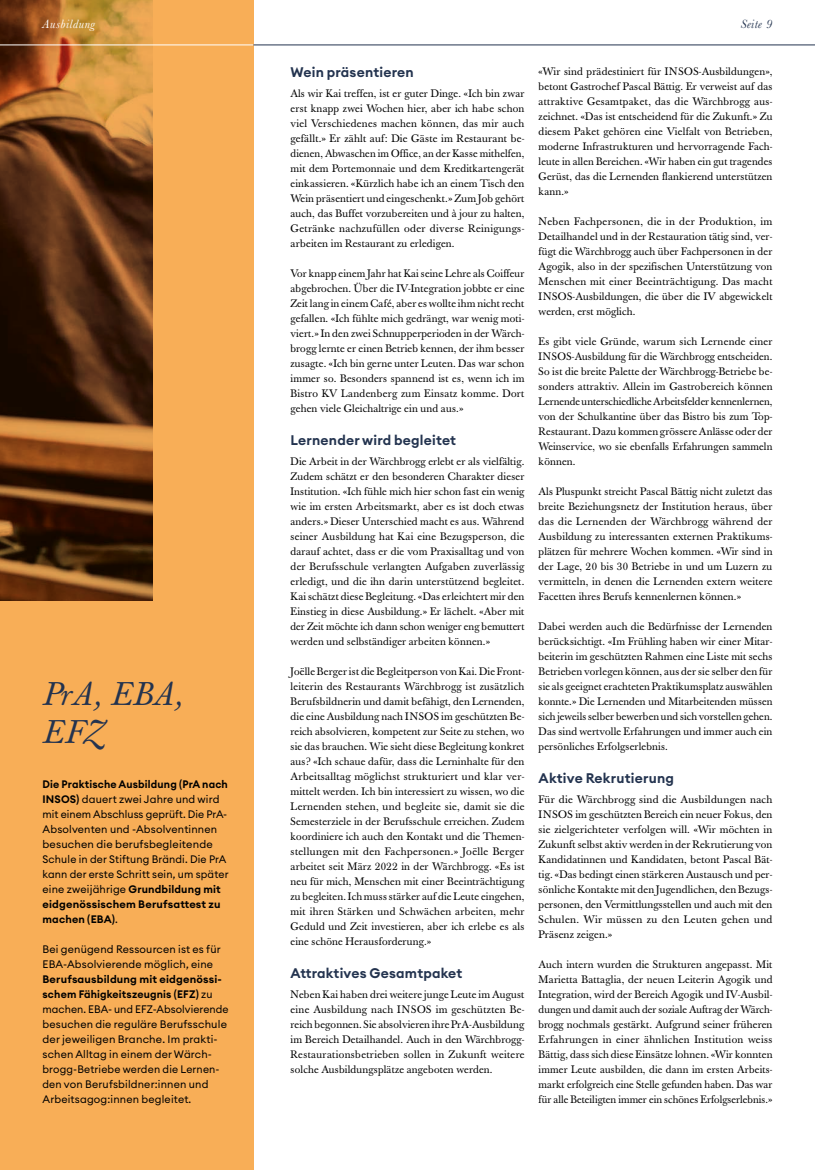
<style>
.page{position:relative;width:815px;height:1170px;background:#fff}
.page>*{position:absolute;margin:0;border:0;box-sizing:border-box;transform-origin:0 0}
.t1{font:italic 32.5px/37.5px "Baskerville";letter-spacing:.005em;color:#23334f}
.t2{font:600 13.75px "Euclid Circular A";letter-spacing:.015em;color:#23334f}
.t3{font:italic 12.5px "Baskerville";letter-spacing:.04em;color:#fff}
.t4{font:italic 12.5px "Baskerville";letter-spacing:.04em;color:#23334f}
.t5{font:10.75px/15px "Baskerville";letter-spacing:.015em;color:#000;text-align:justify}
.t6{font:10.75px/15px "Euclid Circular A";letter-spacing:.015em;color:#000}
.s1{font-weight:600}
</style>
<div class="page">
<svg style="left:0;top:0;width:253px;height:1169px;background:#cb8b44"></svg>
<hr style="left:253px;top:45px;width:562px;height:1px;background:#23334f">
<hr style="left:0;top:45px;width:253px;height:1px;background:#fff">
<p class="t3" style="left:43px;top:15px;width:54px">Ausbildung</p>
<p class="t4" style="left:741px;top:15px;width:33px">Seite 9</p>
<h1 class="t1" style="left:43px;top:676px;width:141px">PrA, EBA,<br>EFZ</h1>
<p class="t6" style="left:43px;top:776px;width:188px"><span class="s1">Die Praktische Ausbildung (PrA nach INSOS)</span> dauert zwei Jahre und wird mit einem Abschluss geprüft. Die PrA-Absolventen und -Absolventinnen besuchen die berufsbegleitende Schule in der Stiftung Brändi. Die PrA kann der erste Schritt sein, um später eine zweijährige <span class="s1">Grundbildung mit eidgenössischem Berufsattest zu machen (EBA)</span>.</p>
<p class="t6" style="left:43px;top:941px;width:180px">Bei genügend Ressourcen ist es für<br>EBA-Absolvierende möglich, eine</p>
<p class="t6" style="left:43px;top:971px;width:188px"><span class="s1">Berufsausbildung mit eidgenössi&shy;schem Fähigkeitszeugnis (EFZ)</span> zu machen. EBA- und EFZ-Absolvierende besuchen die reguläre Berufsschule der jeweiligen Branche. Im prakti&shy;schen Alltag in einem der Wärch&shy;brogg-Betriebe werden die Lernen&shy;den von Berufsbildner:innen und Arbeitsagog:innen begleitet.</p>
<p class="t2" style="left:291px;top:63px;width:125px">Wein präsentieren</p>
<p class="t5" style="left:291px;top:86px;width:235px">Als wir Kai treffen, ist er guter Dinge. «Ich bin zwar erst knapp zwei Wochen hier, aber ich habe schon viel Verschiedenes machen können, das mir auch gefällt.» Er zählt auf: Die Gäste im Restaurant be&shy;dienen, Abwaschen im Office, an der Kasse mithelfen, mit dem Portemonnaie und dem Kreditkartengerät einkassieren. «Kürzlich habe ich an einem Tisch den Wein präsentiert und eingeschenkt.» Zum Job gehört auch, das Buffet vorzubereiten und à jour zu halten, Getränke nachzufüllen oder diverse Reinigungs&shy;arbeiten im Restaurant zu erledigen.</p>
<p class="t5" style="left:291px;top:266px;width:235px">Vor knapp einem Jahr hat Kai seine Lehre als Coiffeur abgebrochen. Über die IV-Integration jobbte er eine Zeit lang in einem Café, aber es wollte ihm nicht recht gefallen. «Ich fühlte mich gedrängt, war wenig moti&shy;viert.» In den zwei Schnupperperioden in der Wärch&shy;brogg lernte er einen Betrieb kennen, der ihm besser zusagte. «Ich bin gerne unter Leuten. Das war schon immer so. Besonders spannend ist es, wenn ich im Bistro KV Landenberg zum Einsatz komme. Dort gehen viele Gleichaltrige ein und aus.»</p>
<p class="t2" style="left:291px;top:431px;width:167px">Lernender wird begleitet</p>
<p class="t5" style="left:291px;top:454px;width:235px">Die Arbeit in der Wärchbrogg erlebt er als vielfältig.<br>Zudem schätzt er den besonderen Charakter dieser Institution. «Ich fühle mich hier schon fast ein wenig wie im ersten Arbeitsmarkt, aber es ist doch etwas anders.» Dieser Unterschied macht es aus. Während seiner Ausbildung hat Kai eine Bezugsperson, die darauf achtet, dass er die vom Praxisalltag und von der Berufsschule verlangten Aufgaben zuverlässig erledigt, und die ihn darin unterstützend begleitet.<br>Kai schätzt diese Begleitung. «Das erleichtert mir den Einstieg in diese Ausbildung.» Er lächelt. «Aber mit der Zeit möchte ich dann schon weniger eng bemuttert werden und selbständiger arbeiten können.»</p>
<p class="t5" style="left:291px;top:664px;width:236px">Joëlle Berger ist die Begleitperson von Kai. Die Front&shy;leiterin des Restaurants Wärchbrogg ist zusätzlich Berufsbildnerin und damit befähigt, den Lernenden, die eine Ausbildung nach INSOS im geschützten Be&shy;reich absolvieren, kompetent zur Seite zu stehen, wo sie das brauchen. Wie sieht diese Begleitung konkret aus? «Ich schaue dafür, dass die Lerninhalte für den Arbeitsalltag möglichst strukturiert und klar ver&shy;mittelt werden. Ich bin interessiert zu wissen, wo die Lernenden stehen, und begleite sie, damit sie die Semesterziele in der Berufsschule erreichen. Zudem koordiniere ich auch den Kontakt und die Themen&shy;stellungen mit den Fachpersonen.» Joëlle Berger arbeitet seit März 2022 in der Wärchbrogg. «Es ist neu für mich, Menschen mit einer Beeinträchtigung zu begleiten. Ich muss stärker auf die Leute eingehen, mit ihren Stärken und Schwächen arbeiten, mehr Geduld und Zeit investieren, aber ich erlebe es als eine schöne Herausforderung.»</p>
<p class="t2" style="left:291px;top:963px;width:173px">Attraktives Gesamtpaket</p>
<p class="t5" style="left:291px;top:986px;width:235px">Neben Kai haben drei weitere junge Leute im August eine Ausbildung nach INSOS im geschützten Be&shy;reich begonnen. Sie absolvieren ihre PrA-Ausbildung im Bereich Detailhandel. Auch in den Wärchbrogg-Restaurationsbetrieben sollen in Zukunft weitere solche Ausbildungsplätze angeboten werden.</p>
<p class="t5" style="left:539px;top:64px;width:236px">«Wir sind prädestiniert für INSOS-Ausbildungen», betont Gastrochef Pascal Bättig. Er verweist auf das attraktive Gesamtpaket, das die Wärchbrogg aus&shy;zeichnet. «Das ist entscheidend für die Zukunft.» Zu diesem Paket gehören eine Vielfalt von Betrieben, moderne Infrastrukturen und hervorragende Fach&shy;leute in allen Bereichen. «Wir haben ein gut tragendes Gerüst, das die Lernenden flankierend unterstützen kann.»</p>
<p class="t5" style="left:539px;top:214px;width:235px">Neben Fachpersonen, die in der Produktion, im Detailhandel und in der Restauration tätig sind, ver&shy;fügt die Wärchbrogg auch über Fachpersonen in der Agogik, also in der spezifischen Unterstützung von Menschen mit einer Beeinträchtigung. Das macht INSOS-Ausbildungen, die über die IV abgewickelt werden, erst möglich.</p>
<p class="t5" style="left:539px;top:334px;width:236px">Es gibt viele Gründe, warum sich Lernende einer INSOS-Ausbildung für die Wärchbrogg entscheiden.<br>So ist die breite Palette der Wärchbrogg-Betriebe be&shy;sonders attraktiv. Allein im Gastrobereich können Lernende unterschiedliche Arbeitsfelder kennenlernen, von der Schulkantine über das Bistro bis zum Top-Restaurant. Dazu kommen grössere Anlässe oder der Weinservice, wo sie ebenfalls Erfahrungen sammeln können.</p>
<p class="t5" style="left:539px;top:484px;width:235px">Als Pluspunkt streicht Pascal Bättig nicht zuletzt das breite Beziehungsnetz der Institution heraus, über das die Lernenden der Wärchbrogg während der Ausbildung zu interessanten externen Praktikums&shy;plätzen für mehrere Wochen kommen. «Wir sind in der Lage, 20 bis 30 Betriebe in und um Luzern zu vermitteln, in denen die Lernenden extern weitere Facetten ihres Berufs kennenlernen können.»</p>
<p class="t5" style="left:539px;top:619px;width:235px">Dabei werden auch die Bedürfnisse der Lernenden berücksichtigt. «Im Frühling haben wir einer Mitar&shy;beiterin im geschützten Rahmen eine Liste mit sechs Betrieben vorlegen können, aus der sie selber den für sie als geeignet erachteten Praktikumsplatz auswählen konnte.» Die Lernenden und Mitarbeitenden müssen sich jeweils selber bewerben und sich vorstellen gehen.<br>Das sind wertvolle Erfahrungen und immer auch ein persönliches Erfolgserlebnis.</p>
<p class="t2" style="left:539px;top:768px;width:137px">Aktive Rekrutierung</p>
<p class="t5" style="left:539px;top:791px;width:235px">Für die Wärchbrogg sind die Ausbildungen nach INSOS im geschützten Bereich ein neuer Fokus, den sie zielgerichteter verfolgen will. «Wir möchten in Zukunft selbst aktiv werden in der Rekrutierung von Kandidatinnen und Kandidaten, betont Pascal Bät&shy;tig. «Das bedingt einen stärkeren Austausch und per&shy;sönliche Kontakte mit den Jugendlichen, den Bezugs&shy;personen, den Vermittlungsstellen und auch mit den Schulen. Wir müssen zu den Leuten gehen und Präsenz zeigen.»</p>
<p class="t5" style="left:539px;top:956px;width:235px">Auch intern wurden die Strukturen angepasst. Mit Marietta Battaglia, der neuen Leiterin Agogik und Integration, wird der Bereich Agogik und IV-Ausbil&shy;dungen und damit auch der soziale Auftrag der Wärch&shy;brogg nochmals gestärkt. Aufgrund seiner früheren Erfahrungen in einer ähnlichen Institution weiss Bättig, dass sich diese Einsätze lohnen. «Wir konnten immer Leute ausbilden, die dann im ersten Arbeits&shy;markt erfolgreich eine Stelle gefunden haben. Das war für alle Beteiligten immer ein schönes Erfolgserlebnis.»</p>
</div>
